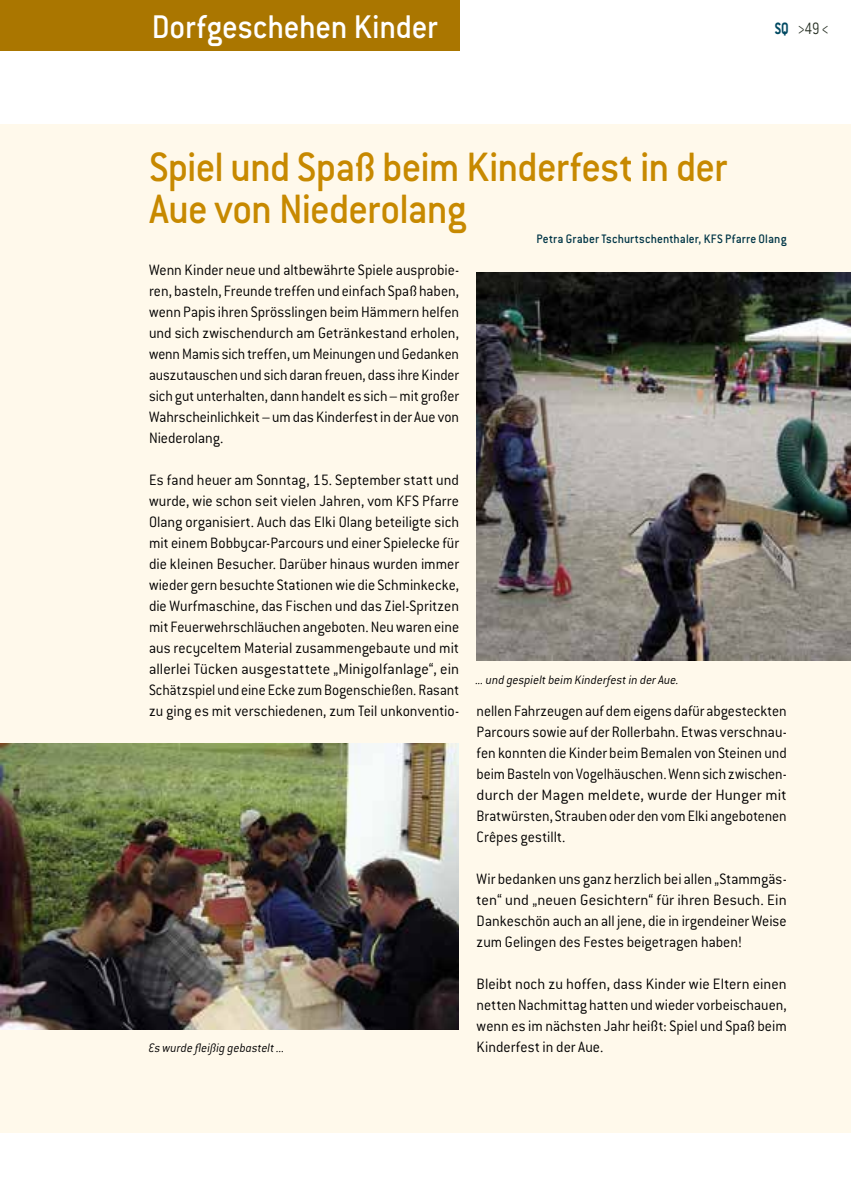
<style>
.page{position:relative;width:851px;height:1191px;background:#fff}
.page>*{position:absolute;margin:0;border:0;box-sizing:border-box;transform-origin:0 0}
.t1{font:500 45px/42px "Conduit ITC";letter-spacing:-.02em;color:#c78900;scale:.95 1}
.t2{font:500 36px "Conduit ITC";letter-spacing:-.005em;color:#fff;scale:.95 1}
.t3{font:300 18px "Conduit ITC";color:#262f23;scale:.8 1}
.t4{font:300 16.5px/21px "Conduit ITC";color:#000;text-align:justify;scale:.95 1}
.t5{font:300 16.5px/21px "Conduit ITC";color:#000;text-align:justify;scale:.96 1}
.t6{font:300 16.5px/21px "Conduit ITC";color:#000;text-align:justify;scale:.94 1}
.t7{font:300 16.5px/21px "Conduit ITC";color:#000;text-align:justify}
.t8{font:italic 300 13.5px "Conduit ITC";letter-spacing:.01em;color:#000;scale:.95 1}
.t9{font:500 13.5px "Conduit ITC";letter-spacing:.01em;color:#003647;scale:.95 1}
.s1{font-weight:700;color:#004962}
</style>
<div class="page">
<div style="left:0;top:0;width:459px;height:51px;background:#aa7600"></div>
<div style="left:0;top:125px;width:850px;height:1008px;background:#fff9eb"></div>
<img style="left:0;top:743px;width:458px;height:286px">
<img style="left:476px;top:272px;width:374px;height:388px">
<h2 class="t2" style="left:152px;top:7px;width:302px">Dorfgeschehen Kinder</h2>
<p class="t3" style="left:774px;top:18px;width:70px"><span class="s1">SQ</span> &gt;49 &lt;</p>
<h1 class="t1" style="left:149px;top:145px;width:610px">Spiel und Spaß beim Kinderfest in der<br>Aue von Niederolang</h1>
<p class="t9" style="left:536px;top:231px;width:265px">Petra Graber Tschurtschenthaler, KFS Pfarre Olang</p>
<p class="t4" style="left:149px;top:259px;width:328px">Wenn Kinder neue und altbewährte Spiele ausprobie&shy;ren, basteln, Freunde treffen und einfach Spaß haben, wenn Papis ihren Sprösslingen beim Hämmern helfen und sich zwischendurch am Getränkestand erholen, wenn Mamis sich treffen, um Meinungen und Gedanken auszutauschen und sich daran freuen, dass ihre Kinder sich gut unterhalten, dann handelt es sich – mit großer Wahrscheinlichkeit – um das Kinderfest in der Aue von Niederolang.</p>
<p class="t5" style="left:149px;top:469px;width:324px">Es fand heuer am Sonntag, 15. September statt und wurde, wie schon seit vielen Jahren, vom KFS Pfarre Olang organisiert. Auch das Elki Olang beteiligte sich mit einem Bobbycar-Parcours und einer Spielecke für die kleinen Besucher. Darüber hinaus wurden immer wieder gern besuchte Stationen wie die Schminkecke, die Wurfmaschine, das Fischen und das Ziel-Spritzen mit Feuerwehrschläuchen angeboten. Neu waren eine aus recyceltem Material zusammengebaute und mit allerlei Tücken ausgestattete „Minigolfanlage“, ein Schätzspiel und eine Ecke zum Bogenschießen. Rasant zu ging es mit verschiedenen, zum Teil unkonventio-</p>
<p class="t8" style="left:475px;top:672px;width:215px">... und gespielt beim Kinderfest in der Aue.</p>
<p class="t6" style="left:476px;top:700px;width:331px">nellen Fahrzeugen auf dem eigens dafür abgesteckten Parcours sowie auf der Rollerbahn. Etwas verschnau&shy;fen konnten die Kinder beim Bemalen von Steinen und beim Basteln von Vogelhäuschen. Wenn sich zwischen&shy;durch der Magen meldete, wurde der Hunger mit Bratwürsten, Strauben oder den vom Elki angebotenen Crêpes gestillt.</p>
<p class="t4" style="left:476px;top:868px;width:328px">Wir bedanken uns ganz herzlich bei allen „Stammgäs&shy;ten“ und „neuen Gesichtern“ für ihren Besuch. Ein Dankeschön auch an all jene, die in irgendeiner Weise zum Gelingen des Festes beigetragen haben!</p>
<p class="t7" style="left:476px;top:973px;width:311px">Bleibt noch zu hoffen, dass Kinder wie Eltern einen netten Nachmittag hatten und wieder vorbeischauen, wenn es im nächsten Jahr heißt: Spiel und Spaß beim</p>
<p class="t8" style="left:149px;top:1040px;width:144px">Es wurde fleißig gebastelt ...</p>
<p class="t4" style="left:476px;top:1036px;width:135px">Kinderfest in der Aue.</p>
</div>
